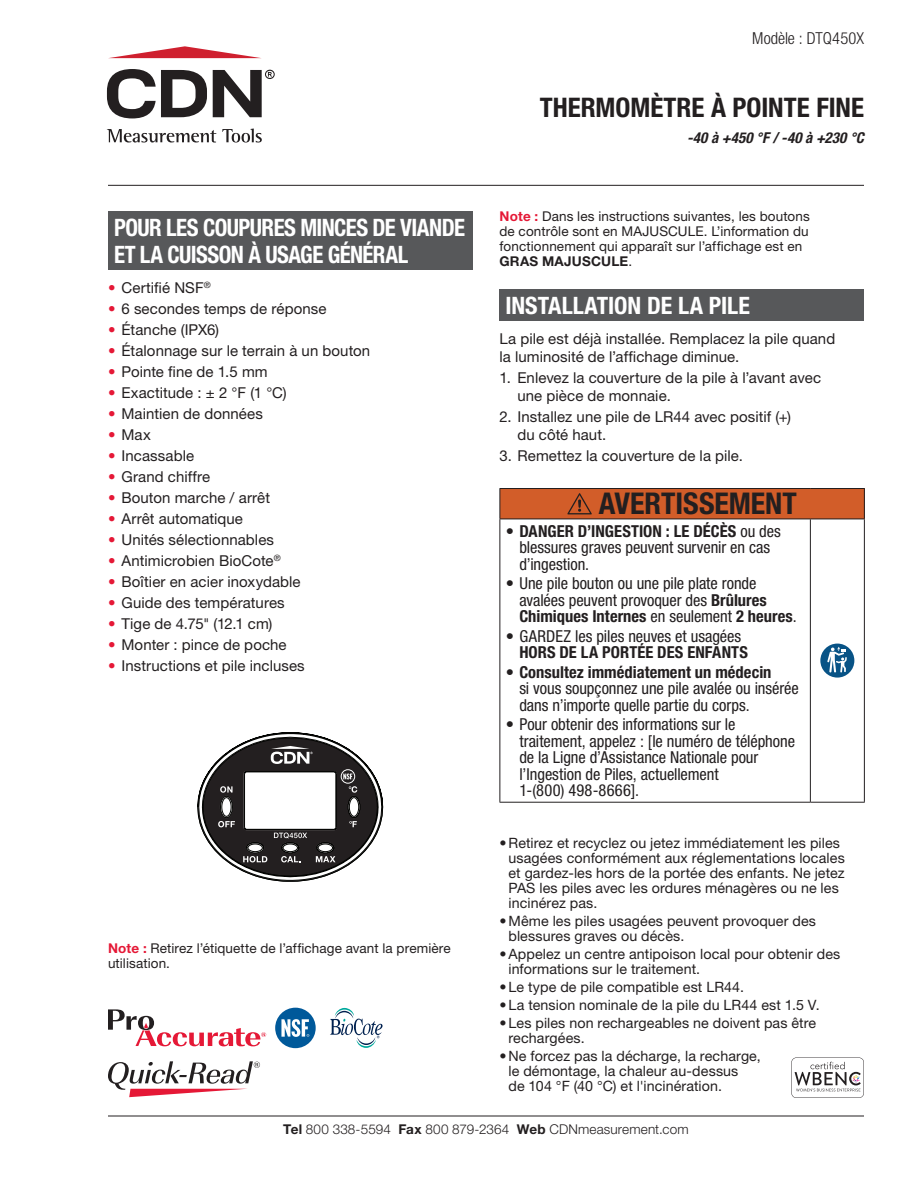
<style>
.page{position:relative;width:918px;height:1188px;background:#fff}
.page>*{position:absolute;margin:0;border:0;box-sizing:border-box;transform-origin:0 0}
.warning_1{font:700 condensed 30px "Helvetica Neue LT Std";letter-spacing:-.005em;color:#231f20}
.name{font:700 condensed 27px "Helvetica Neue LT Std";letter-spacing:-.005em;color:#231f20}
.subhead_2{font:700 condensed 24px/27px "Helvetica Neue LT Std";letter-spacing:-.025em;color:#fff;scale:.95 1}
.subhead_1{font:700 condensed 24px "Helvetica Neue LT Std";color:#fff}
.warning_2{font:condensed 16.5px/16.5px "Helvetica Neue LT Std";letter-spacing:-.005em;color:#231f20}
.model{font:300 condensed 16.5px "Helvetica Neue LT Std";color:#231f20}
.bullet_1{font:15px "Helvetica Neue LT Std";letter-spacing:.005em;color:#231f20}
.numbers_1{font:15px/18px "Helvetica Neue LT Std";letter-spacing:.005em;color:#231f20}
.text_1{font:15px/18px "Helvetica Neue LT Std";letter-spacing:.005em;color:#231f20}
.range{font:italic 700 condensed 15px "Helvetica Neue LT Std";letter-spacing:.01em;color:#231f20}
.warning_3{font:14.25px/15px "Helvetica Neue LT Std";letter-spacing:.005em;color:#231f20}
.note_1{font:13.5px/15px "Helvetica Neue LT Std";letter-spacing:.01em;color:#231f20}
.address_1{font:300 13.5px "Helvetica Neue LT Std";letter-spacing:.01em;color:#231f20}
.s1{font-weight:700;color:#e51836}
.s2{font-weight:700}
.s3{color:#e51836}
</style>
<div class="page">
<div style="left:108px;top:212px;width:364px;height:58px;background:#57585a"></div>
<div style="left:500px;top:290px;width:364px;height:31px;background:#57585a"></div>
<div style="left:500px;top:489px;width:364px;height:30px;background:#d25d29"></div>
<hr style="left:500px;top:488px;width:310px;height:1px;background:#231f20">
<hr style="left:500px;top:489px;width:1px;height:30px;background:#231f20">
<hr style="left:810px;top:488px;width:55px;height:1px;background:#231f20">
<hr style="left:864px;top:489px;width:1px;height:30px;background:#231f20">
<hr style="left:500px;top:519px;width:310px;height:1px;background:#231f20">
<hr style="left:500px;top:519px;width:1px;height:283px;background:#231f20">
<hr style="left:810px;top:519px;width:55px;height:1px;background:#231f20">
<hr style="left:810px;top:519px;width:1px;height:283px;background:#231f20">
<hr style="left:864px;top:519px;width:1px;height:283px;background:#231f20">
<hr style="left:500px;top:802px;width:310px;height:1px;background:#231f20">
<hr style="left:810px;top:802px;width:55px;height:1px;background:#231f20">
<svg style="left:567px;top:493px;width:25px;height:21px"></svg>
<div style="left:820px;top:644px;width:34px;height:34px;background:#085386;border-radius:50%"></div>
<svg style="left:827px;top:647px;width:20px;height:25px"></svg>
<hr style="left:108px;top:185px;width:756px;height:1px;background:#231f20">
<hr style="left:108px;top:1116px;width:756px;height:1px;background:#231f20">
<svg style="left:107px;top:129px;width:109px;height:14px"></svg>
<svg style="left:222px;top:129px;width:40px;height:14px"></svg>
<svg style="left:107px;top:69px;width:100px;height:49px"></svg>
<svg style="left:109px;top:46px;width:151px;height:12px"></svg>
<svg style="left:213px;top:70px;width:62px;height:47px"></svg>
<svg style="left:108px;top:1009px;width:158px;height:37px"></svg>
<div style="left:275px;top:1008px;width:41px;height:40px;background:#00599a;border-radius:50%"></div>
<svg style="left:281px;top:1019px;width:28px;height:18px"></svg>
<svg style="left:330px;top:1008px;width:53px;height:40px"></svg>
<svg style="left:108px;top:1061px;width:152px;height:36px"></svg>
<svg style="left:791px;top:1058px;width:73px;height:40px"></svg>
<svg style="left:197px;top:732px;width:186px;height:150px"></svg>
<p class="model" style="left:752px;top:28px;width:113px">Modèle : DTQ450X</p>
<p class="name" style="left:540px;top:91px;width:326px">THERMOMÈTRE À POINTE FINE</p>
<p class="range" style="left:687px;top:128px;width:178px">-40 à +450 °F / -40 à +230 °C</p>
<p class="note_1" style="left:500px;top:209px;width:312px"><span class="s1">Note :</span> Dans les instructions suivantes, les boutons de contrôle sont en MAJUSCULE. L’information du fonctionnement qui apparaît sur l’affichage est en <span class="s2">GRAS MAJUSCULE</span>.</p>
<p class="subhead_1" style="left:506px;top:291px;width:246px">INSTALLATION DE LA PILE</p>
<p class="text_1" style="left:500px;top:330px;width:337px">La pile est déjà installée. Remplacez la pile quand la luminosité de l’affichage diminue.</p>
<p class="numbers_1" style="left:518px;top:369px;width:305px;text-indent:-18px">1. Enlevez la couverture de la pile à l’avant avec une pièce de monnaie.</p>
<p class="numbers_1" style="left:518px;top:408px;width:275px;text-indent:-18px">2. Installez une pile de LR44 avec positif (+) du côté haut.</p>
<p class="numbers_1" style="left:500px;top:447px;width:245px">3. Remettez la couverture de la pile.</p>
<p class="warning_1" style="left:599px;top:486px;width:199px">AVERTISSEMENT</p>
<p class="warning_2" style="left:519px;top:523px;width:263px;text-indent:-14px">• <span class="s2">DANGER D’INGESTION : LE DÉCÈS</span> ou des blessures graves peuvent survenir en cas d’ingestion.</p>
<p class="warning_2" style="left:519px;top:575px;width:279px;text-indent:-14px">• Une pile bouton ou une pile plate ronde avalées peuvent provoquer des <span class="s2">Brûlures<br>Chimiques Internes</span> en seulement <span class="s2">2 heures</span>.</p>
<p class="warning_2" style="left:519px;top:628px;width:230px;text-indent:-14px">• GARDEZ les piles neuves et usagées<br><span class="s2">HORS DE LA PORTÉE DES ENFANTS</span></p>
<p class="warning_2" style="left:519px;top:664px;width:281px;text-indent:-14px">• <span class="s2">Consultez immédiatement un médecin<br></span>si vous soupçonnez une pile avalée ou insérée dans n’importe quelle partie du corps.</p>
<p class="warning_2" style="left:519px;top:716px;width:277px;text-indent:-14px">• Pour obtenir des informations sur le traitement, appelez : [le numéro de téléphone de la Ligne d’Assistance Nationale pour l’Ingestion de Piles, actuellement<br>1-(800) 498-8666].</p>
<p class="warning_3" style="left:508px;top:835px;width:338px;text-indent:-9px">•Retirez et recyclez ou jetez immédiatement les piles usagées conformément aux réglementations locales et gardez-les hors de la portée des enfants. Ne jetez PAS les piles avec les ordures ménagères ou ne les incinérez pas.</p>
<p class="warning_3" style="left:508px;top:913px;width:309px;text-indent:-9px">•Même les piles usagées peuvent provoquer des blessures graves ou décès.</p>
<p class="warning_3" style="left:508px;top:946px;width:333px;text-indent:-9px">•Appelez un centre antipoison local pour obtenir des informations sur le traitement.</p>
<p class="warning_3" style="left:500px;top:979px;width:246px">•Le type de pile compatible est LR44.</p>
<p class="warning_3" style="left:500px;top:997px;width:322px">•La tension nominale de la pile du LR44 est 1.5 V.</p>
<p class="warning_3" style="left:508px;top:1015px;width:309px;text-indent:-9px">•Les piles non rechargeables ne doivent pas être rechargées.</p>
<p class="warning_3" style="left:508px;top:1048px;width:254px;text-indent:-9px">•Ne forcez pas la décharge, la recharge, le démontage, la chaleur au-dessus<br>de 104 °F (40 °C) et l'incinération.</p>
<p class="address_1" style="left:283px;top:1121px;width:407px"><span class="s2">Tel</span> 800 338-5594 <span class="s2">Fax</span> 800 879-2364 <span class="s2">Web</span> CDNmeasurement.com</p>
<p class="subhead_2" style="left:114px;top:214px;width:371px">POUR LES COUPURES MINCES DE VIANDE<br>ET LA CUISSON À USAGE GÉNÉRAL</p>
<p class="bullet_1" style="left:108px;top:279px;width:104px"><span class="s3">•</span> Certifié NSF<sup>®</sup></p>
<p class="bullet_1" style="left:108px;top:300px;width:220px"><span class="s3">•</span> 6 secondes temps de réponse</p>
<p class="bullet_1" style="left:108px;top:321px;width:113px"><span class="s3">•</span> Étanche (IPX6)</p>
<p class="bullet_1" style="left:108px;top:342px;width:264px"><span class="s3">•</span> Étalonnage sur le terrain à un bouton</p>
<p class="bullet_1" style="left:108px;top:363px;width:161px"><span class="s3">•</span> Pointe fine de 1.5 mm</p>
<p class="bullet_1" style="left:108px;top:384px;width:180px"><span class="s3">•</span> Exactitude : ± 2 °F (1 °C)</p>
<p class="bullet_1" style="left:108px;top:405px;width:156px"><span class="s3">•</span> Maintien de données</p>
<p class="bullet_1" style="left:108px;top:426px;width:44px"><span class="s3">•</span> Max</p>
<p class="bullet_1" style="left:108px;top:447px;width:88px"><span class="s3">•</span> Incassable</p>
<p class="bullet_1" style="left:108px;top:468px;width:104px"><span class="s3">•</span> Grand chiffre</p>
<p class="bullet_1" style="left:108px;top:489px;width:164px"><span class="s3">•</span> Bouton marche / arrêt</p>
<p class="bullet_1" style="left:108px;top:510px;width:136px"><span class="s3">•</span> Arrêt automatique</p>
<p class="bullet_1" style="left:108px;top:531px;width:168px"><span class="s3">•</span> Unités sélectionnables</p>
<p class="bullet_1" style="left:108px;top:552px;width:174px"><span class="s3">•</span> Antimicrobien BioCote<sup>®</sup></p>
<p class="bullet_1" style="left:108px;top:573px;width:194px"><span class="s3">•</span> Boîtier en acier inoxydable</p>
<p class="bullet_1" style="left:108px;top:594px;width:178px"><span class="s3">•</span> Guide des températures</p>
<p class="bullet_1" style="left:108px;top:615px;width:166px"><span class="s3">•</span> Tige de 4.75" (12.1 cm)</p>
<p class="bullet_1" style="left:108px;top:636px;width:180px"><span class="s3">•</span> Monter : pince de poche</p>
<p class="bullet_1" style="left:108px;top:657px;width:198px"><span class="s3">•</span> Instructions et pile incluses</p>
<p class="note_1" style="left:108px;top:940px;width:344px"><span class="s1">Note :</span> Retirez l’étiquette de l’affichage avant la première utilisation.</p>
</div>
